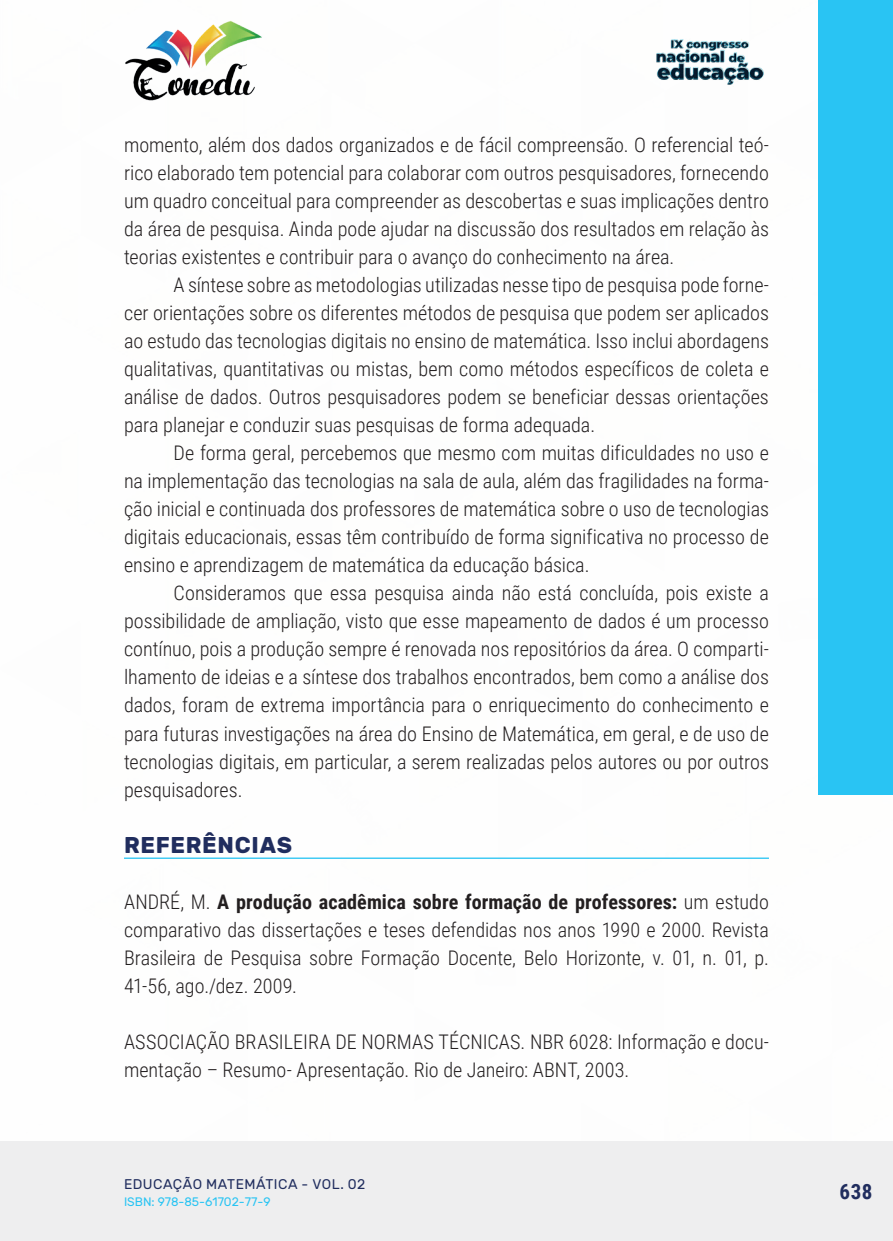
<style>
.page{position:relative;width:893px;height:1241px;background:#fff}
.page>*{position:absolute;margin:0;border:0;box-sizing:border-box;transform-origin:0 0}
._10_SUBTITULO{font:700 22.75px "Rubik";letter-spacing:.03em;color:#202d5e}
.t1{font:700 21px "Roboto Condensed";color:#202d5e}
._9_CORPO{font:300 20.12px/28px "Roboto Condensed";color:#231f20;text-align:justify}
._17_REFERENCIAS{font:300 20.12px/28px "Roboto Condensed";color:#231f20;text-align:justify}
.t2{font:14px "Rubik";letter-spacing:.035em;color:#202d5e}
.t3{font:12.25px "Rubik";color:#29c4f3}
.s1{font-weight:700}
</style>
<div class="page">
<div style="left:0;top:1141px;width:893px;height:99px;background:#eeeeef"></div>
<div style="left:819px;top:0;width:74px;height:794px;background:#29c4f3"></div>
<img style="left:125px;top:20px;width:137px;height:81px">
<img style="left:656px;top:39px;width:108px;height:46px">
<hr style="left:124px;top:857px;width:645px;height:1px;background:#29c4f3">
<p class="_9_CORPO" style="left:124px;top:130px;width:646px">momento, além dos dados organizados e de fácil compreensão. O referencial teó&shy;rico elaborado tem potencial para colaborar com outros pesquisadores, fornecendo um quadro conceitual para compreender as descobertas e suas implicações dentro da área de pesquisa. Ainda pode ajudar na discussão dos resultados em relação às teorias existentes e contribuir para o avanço do conhecimento na área.</p>
<p class="_9_CORPO" style="left:124px;top:270px;width:646px;text-indent:50px">A síntese sobre as metodologias utilizadas nesse tipo de pesquisa pode forne&shy;cer orientações sobre os diferentes métodos de pesquisa que podem ser aplicados ao estudo das tecnologias digitais no ensino de matemática. Isso inclui abordagens qualitativas, quantitativas ou mistas, bem como métodos específicos de coleta e análise de dados. Outros pesquisadores podem se beneficiar dessas orientações para planejar e conduzir suas pesquisas de forma adequada.</p>
<p class="_9_CORPO" style="left:124px;top:438px;width:646px;text-indent:50px">De forma geral, percebemos que mesmo com muitas dificuldades no uso e na implementação das tecnologias na sala de aula, além das fragilidades na forma&shy;ção inicial e continuada dos professores de matemática sobre o uso de tecnologias digitais educacionais, essas têm contribuído de forma significativa no processo de ensino e aprendizagem de matemática da educação básica.</p>
<p class="_9_CORPO" style="left:124px;top:578px;width:646px;text-indent:50px">Consideramos que essa pesquisa ainda não está concluída, pois existe a possibilidade de ampliação, visto que esse mapeamento de dados é um processo contínuo, pois a produção sempre é renovada nos repositórios da área. O comparti&shy;lhamento de ideias e a síntese dos trabalhos encontrados, bem como a análise dos dados, foram de extrema importância para o enriquecimento do conhecimento e para futuras investigações na área do Ensino de Matemática, em geral, e de uso de tecnologias digitais, em particular, a serem realizadas pelos autores ou por outros pesquisadores.</p>
<p class="_10_SUBTITULO" style="left:124px;top:831px;width:170px">REFERÊNCIAS</p>
<p class="_17_REFERENCIAS" style="left:124px;top:886px;width:646px">ANDRÉ, M. <span class="s1">A produção acadêmica sobre formação de professores:</span> um estudo comparativo das dissertações e teses defendidas nos anos 1990 e 2000. Revista Brasileira de Pesquisa sobre Formação Docente, Belo Horizonte, v. 01, n. 01, p.<br>41-56, ago./dez. 2009.</p>
<p class="_17_REFERENCIAS" style="left:124px;top:1026px;width:646px">ASSOCIAÇÃO BRASILEIRA DE NORMAS TÉCNICAS. NBR 6028: Informação e docu&shy;mentação – Resumo- Apresentação. Rio de Janeiro: ABNT, 2003.</p>
<p class="t2" style="left:124px;top:1175px;width:243px">EDUCAÇÃO MATEMÁTICA - VOL. 02</p>
<p class="t3" style="left:124px;top:1194px;width:148px">ISBN: 978-85-61702-77-9</p>
<p class="t1" style="left:839px;top:1176px;width:34px">638</p>
</div>
